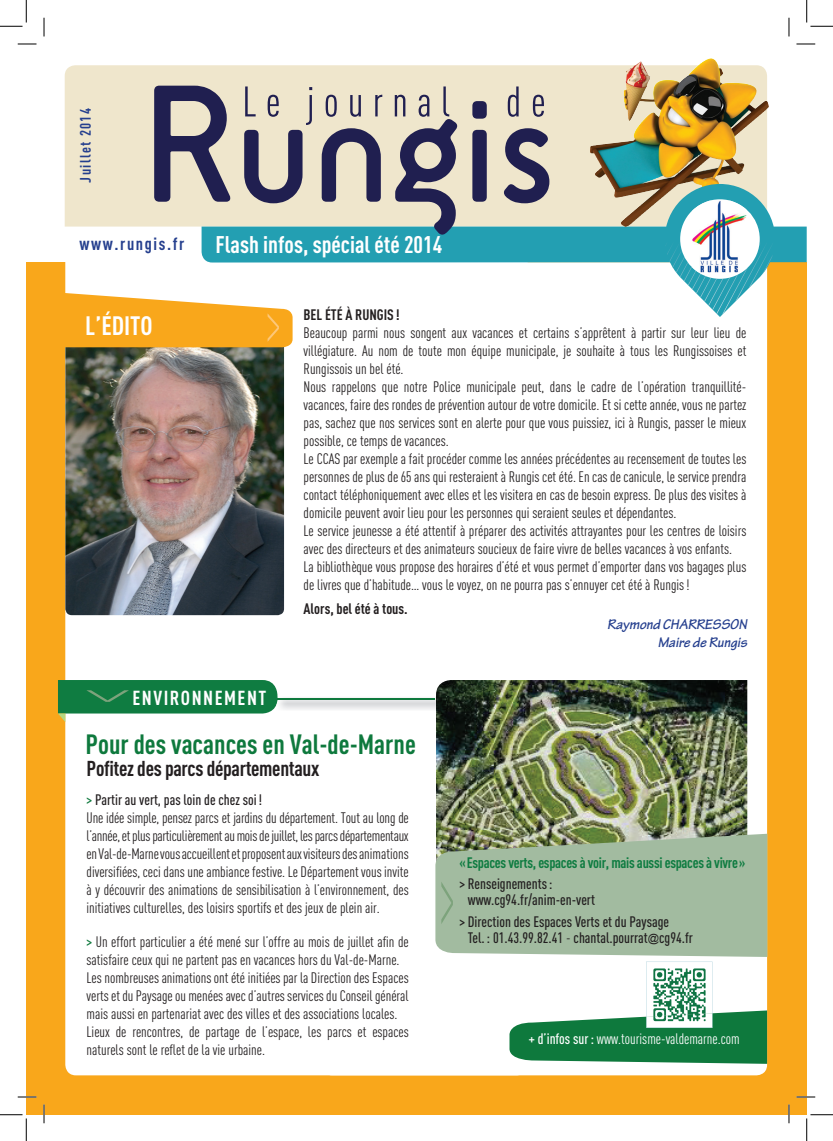
<style>
.page{position:relative;width:833px;height:1141px;background:#fff}
.page>*{position:absolute;margin:0;border:0;box-sizing:border-box;transform-origin:0 0}
.t1{font:700 27.5px "DIN Cond";color:#0e793d}
.t2{font:700 26.25px "DIN Cond";color:#fff}
.t3{font:700 23.75px "DIN Cond";color:#fff}
.t4{font:700 21.25px "DIN Cond";letter-spacing:-.015em;color:#231f20}
.t5{font:700 20px "DIN Cond";letter-spacing:.075em;color:#fff}
.t6{font:700 17.5px "DIN Cond";letter-spacing:.09em;color:#253f8e}
.t7{font:15px/18px "DIN Cond";color:#231f20}
.t8{font:500 15px/16.2px "DIN Cond";color:#231f20}
.t9{font:700 15px "DIN Cond";letter-spacing:-.02em;color:#0f7c41}
.t10{font:15px "DIN Cond";color:#fff}
.t11{font:700 15px "DIN Cond";color:#231f20}
.t12{font:italic 700 15px/18px "Tekton Pro";color:#253f8e;text-align:right}
.t13{font:700 15px "DIN Cond";letter-spacing:.09em;color:#253f8e}
.s1{font-weight:500;color:#0e793d}
.s2{font-weight:500}
.s3{font-weight:400}
.s4{font-family:"Arial";font-weight:400;font-size:11.25px}
</style>
<div class="page">
<div style="left:26px;top:262px;width:780px;height:852px;background:#f9a71b"></div>
<img style="left:527px;top:347px;width:239px;height:728px">
<div style="left:65px;top:347px;width:462px;height:728px;background:#fff"></div>
<svg style="left:65px;top:65px;width:701px;height:21px;background:#ede3c7"></svg>
<svg style="left:435px;top:732px;width:18px;height:47px"></svg>
<img style="left:65px;top:347px;width:219px;height:268px">
<svg style="left:509px;top:961px;width:257px;height:102px;background:#91c1a7"></svg>
<img style="left:436px;top:680px;width:15px;height:153px">
<svg style="left:435px;top:833px;width:331px;height:123px;background:#a1b89d"></svg>
<svg style="left:441px;top:881px;width:11px;height:43px"></svg>
<img style="left:623px;top:59px;width:85px;height:27px">
<svg style="left:64px;top:86px;width:742px;height:261px;background:#c3c7b6"></svg>
<img style="left:692px;top:201px;width:53px;height:71px">
<img style="left:277px;top:696px;width:169px;height:14px">
<hr style="left:277px;top:698px;width:158px;height:1px;background:#0e793d">
<svg style="left:58px;top:680px;width:219px;height:42px;background:#429768"></svg>
<svg style="left:18px;top:43px;width:18px;height:2px"></svg>
<svg style="left:796px;top:43px;width:18px;height:2px"></svg>
<svg style="left:18px;top:1096px;width:18px;height:1px"></svg>
<svg style="left:796px;top:1096px;width:18px;height:1px"></svg>
<svg style="left:43px;top:18px;width:2px;height:18px"></svg>
<svg style="left:43px;top:1104px;width:2px;height:19px"></svg>
<svg style="left:788px;top:18px;width:1px;height:18px"></svg>
<svg style="left:787px;top:1104px;width:2px;height:19px"></svg>
<svg style="left:0;top:0;width:27px;height:27px"></svg>
<svg style="left:0;top:1114px;width:27px;height:26px"></svg>
<svg style="left:806px;top:0;width:26px;height:27px"></svg>
<svg style="left:806px;top:1114px;width:26px;height:26px"></svg>
<p class="t13" style="left:76px;top:182px;width:76px;rotate:-90deg">Juillet 2014</p>
<p class="t6" style="left:79px;top:233px;width:106px">www.rungis.fr</p>
<h3 class="t3" style="left:215px;top:230px;width:228px">Flash infos, spécial été 2014</h3>
<h2 class="t2" style="left:85px;top:310px;width:69px">L’ÉDITO</h2>
<h3 class="t5" style="left:132px;top:685px;width:135px">ENVIRONNEMENT</h3>
<p class="t11" style="left:303px;top:305px;width:97px">BEL ÉTÉ À RUNGIS !</p>
<p class="t7" style="left:303px;top:323px;width:444px">Beaucoup parmi nous songent aux vacances et certains s’apprêtent à partir sur leur lieu de villégiature. Au nom de toute mon équipe municipale, je souhaite à tous les Rungissoises et Rungissois un bel été.<br>Nous rappelons que notre Police municipale peut, dans le cadre de l’opération tranquillité&shy;vacances, faire des rondes de prévention autour de votre domicile. Et si cette année, vous ne partez pas, sachez que nos services sont en alerte pour que vous puissiez, ici à Rungis, passer le mieux possible, ce temps de vacances.<br>Le CCAS par exemple a fait procéder comme les années précédentes au recensement de toutes les personnes de plus de 65 ans qui resteraient à Rungis cet été. En cas de canicule, le service prendra contact téléphoniquement avec elles et les visitera en cas de besoin express. De plus des visites à domicile peuvent avoir lieu pour les personnes qui seraient seules et dépendantes.<br>Le service jeunesse a été attentif à préparer des activités attrayantes pour les centres de loisirs avec des directeurs et des animateurs soucieux de faire vivre de belles vacances à vos enfants.<br>La bibliothèque vous propose des horaires d’été et vous permet d’emporter dans vos bagages plus de livres que d’habitude… vous le voyez, on ne pourra pas s’ennuyer cet été à Rungis !</p>
<p class="t11" style="left:303px;top:600px;width:106px">Alors, bel été à tous.</p>
<p class="t12" style="left:606px;top:615px;width:141px">Raymond CHARRESSON<br>Maire de Rungis</p>
<h1 class="t1" style="left:85px;top:727px;width:331px">Pour des vacances en Val-de-Marne</h1>
<h3 class="t4" style="left:86px;top:755px;width:234px">Pofitez des parcs départementaux</h3>
<p class="t7" style="left:86px;top:790px;width:323px"><span class="s1">&gt;</span> <span class="s2">Partir au vert, pas loin de chez soi !<br></span>Une idée simple, pensez parcs et jardins du département. Tout au long de l’année, et plus particulièrement au mois de juillet, les parcs départementaux en Val-de-Marne vous accueillent et proposent aux visiteurs des animations diversifiées, ceci dans une ambiance festive. Le Département vous invite à y découvrir des animations de sensibilisation à l’environnement, des initiatives culturelles, des loisirs sportifs et des jeux de plein air.</p>
<p class="t7" style="left:86px;top:932px;width:323px"><span class="s1">&gt;</span> Un effort particulier a été mené sur l’offre au mois de juillet afin de satisfaire ceux qui ne partent pas en vacances hors du Val-de-Marne.<br>Les nombreuses animations ont été initiées par la Direction des Espaces verts et du Paysage ou menées avec d’autres services du Conseil général mais aussi en partenariat avec des villes et des associations locales.<br>Lieux de rencontres, de partage de l’espace, les parcs et espaces naturels sont le reflet de la vie urbaine.</p>
<p class="t9" style="left:459px;top:853px;width:287px">« Espaces verts, espaces à voir, mais aussi espaces à vivre »</p>
<p class="t8" style="left:467px;top:875px;width:128px;text-indent:-8px">&gt; Renseignements : www.cg94.fr/anim-en-vert</p>
<p class="t8" style="left:467px;top:912px;width:226px;text-indent:-8px">&gt; Direction des Espaces Verts et du Paysage<br>Tel. : 01.43.99.82.41 <span class="s3">-</span> chantal.pourrat<span class="s4">@</span>cg94.fr</p>
<p class="t10" style="left:528px;top:1030px;width:213px"><span class="s2">+ d’infos sur :</span> www.tourisme-valdemarne.com</p>
</div>
